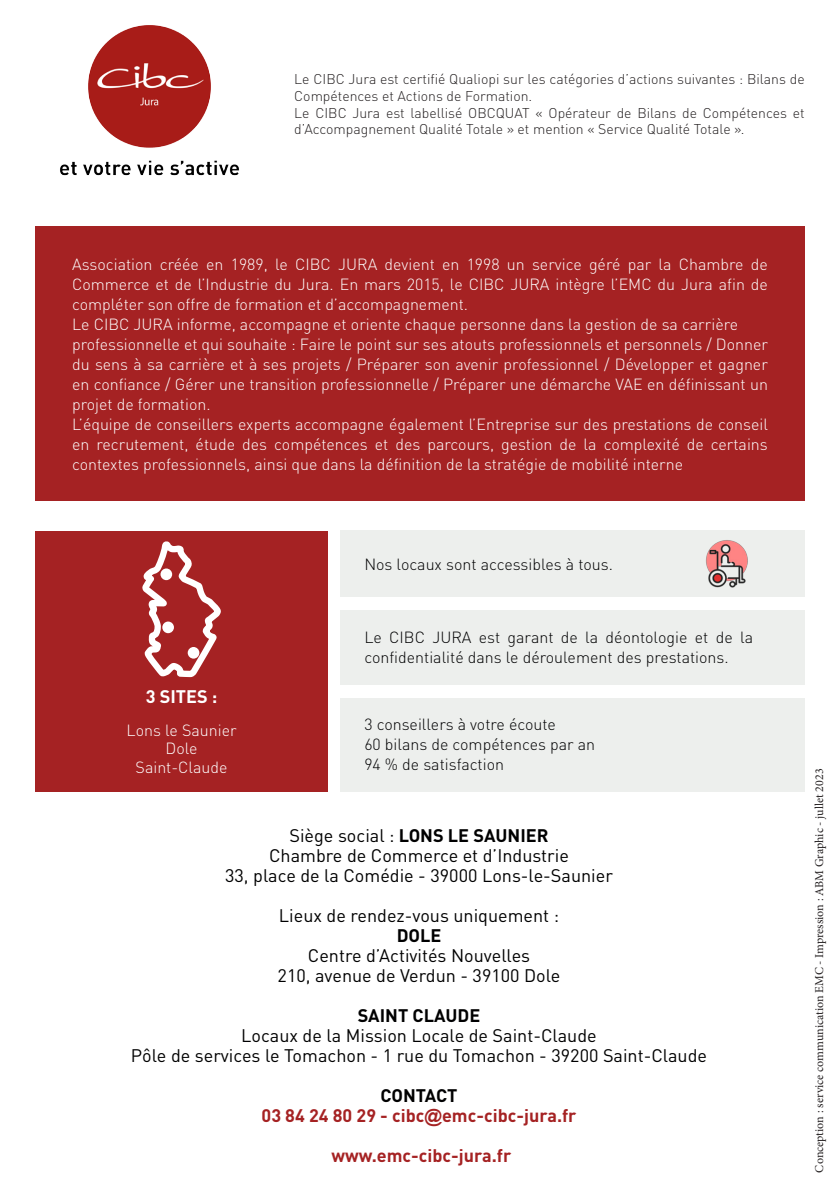
<style>
.page{position:relative;width:840px;height:1191px;background:#fff}
.page>*{position:absolute;margin:0;border:0;box-sizing:border-box;transform-origin:0 0}
.t1{font:18px "DIN Pro";color:#000001}
.t2{font:700 18px "DIN Pro";color:#a52223}
.t3{font:700 18px "DIN Pro";color:#000001}
.t4{font:700 18px "DIN Pro";color:#fff}
.t5{font:300 16px/20px "DIN Pro";color:#fff;text-align:justify}
.t6{font:300 16px/20px "DIN Pro";color:#000001}
.t7{font:300 14px/16.8px "DIN Pro";color:#231f20}
.t8{font:12px "Minion Pro";color:#231f20}
.s1{font-weight:400}
.s2{font-family:"Arial"}
</style>
<div class="page">
<div style="left:35px;top:226px;width:769px;height:274px;background:#a52223"></div>
<img style="left:60px;top:25px;width:179px;height:151px">
<div style="left:340px;top:610px;width:464px;height:75px;background:#edefed"></div>
<div style="left:35px;top:531px;width:293px;height:260px;background:#a52223"></div>
<div style="left:340px;top:530px;width:464px;height:67px;background:#edefed"></div>
<img style="left:706px;top:540px;width:42px;height:48px">
<svg style="left:142px;top:541px;width:79px;height:137px"></svg>
<div style="left:162px;top:621px;width:12px;height:12px;background:#fff;border-radius:50%"></div>
<div style="left:160px;top:568px;width:12px;height:12px;background:#fff;border-radius:50%"></div>
<div style="left:188px;top:647px;width:11px;height:11px;background:#fff;border-radius:50%"></div>
<div style="left:340px;top:698px;width:464px;height:93px;background:#edefed"></div>
<p class="t7" style="left:294px;top:69px;width:511px">Le CIBC Jura est certifié Qualiopi sur les catégories d’actions suivantes : Bilans de<br>Compétences et Actions de Formation.</p>
<p class="t7" style="left:294px;top:103px;width:511px">Le CIBC Jura est labellisé OBCQUAT « Opérateur de Bilans de Compétences et d’Accompagnement Qualité Totale » et mention « Service Qualité Totale ».</p>
<p class="t5" style="left:72px;top:252px;width:697px">Association créée en 1989, le CIBC JURA devient en 1998 un service géré par la Chambre de Commerce et de l’Industrie du Jura. En mars 2015, le CIBC JURA intègre l’EMC du Jura afin de compléter son offre de formation et d’accompagnement.</p>
<p class="t5" style="left:72px;top:312px;width:667px">Le CIBC JURA informe, accompagne et oriente chaque personne dans la gestion de sa carrière</p>
<p class="t5" style="left:72px;top:332px;width:697px">professionnelle et qui souhaite : Faire le point sur ses atouts professionnels et personnels / Donner du sens à sa carrière et à ses projets / Préparer son avenir professionnel / Développer et gagner en confiance / Gérer une transition professionnelle / Préparer une démarche VAE en définissant un projet de formation.</p>
<p class="t5" style="left:72px;top:412px;width:697px">L’équipe de conseillers experts accompagne également l’Entreprise sur des prestations de conseil en recrutement, étude des compétences et des parcours, gestion de la complexité de certains contextes professionnels, ainsi que dans la définition de la stratégie de mobilité interne</p>
<p class="t6" style="left:364px;top:552px;width:250px">Nos locaux sont accessibles à tous.</p>
<p class="t4" style="left:146px;top:681px;width:73px">3 SITES :</p>
<p class="t5" style="left:126px;top:718px;width:111px">Lons le Saunier</p>
<p class="t5" style="left:165px;top:737px;width:34px">Dole</p>
<p class="t5" style="left:135px;top:756px;width:93px">Saint-Claude</p>
<p class="t6" style="left:364px;top:625px;width:390px">Le CIBC JURA est garant de la déontologie et de la confidentialité dans le déroulement des prestations.</p>
<p class="t6" style="left:364px;top:713px;width:193px">3 conseillers à votre écoute</p>
<p class="t6" style="left:364px;top:733px;width:232px">60 bilans de compétences par an</p>
<p class="t6" style="left:364px;top:753px;width:141px">94 % de satisfaction</p>
<p class="t3" style="left:289px;top:820px;width:260px"><span class="s1">Siège social :</span> LONS LE SAUNIER</p>
<p class="t1" style="left:269px;top:841px;width:301px">Chambre de Commerce et d’Industrie</p>
<p class="t1" style="left:225px;top:861px;width:389px">33, place de la Comédie - 39000 Lons-le-Saunier</p>
<p class="t1" style="left:279px;top:901px;width:281px">Lieux de rendez-vous uniquement :</p>
<p class="t3" style="left:396px;top:920px;width:46px">DOLE</p>
<p class="t1" style="left:308px;top:941px;width:224px">Centre d’Activités Nouvelles</p>
<p class="t1" style="left:277px;top:961px;width:284px">210, avenue de Verdun - 39100 Dole</p>
<p class="t3" style="left:357px;top:1000px;width:124px">SAINT CLAUDE</p>
<p class="t1" style="left:241px;top:1021px;width:357px">Locaux de la Mission Locale de Saint-Claude</p>
<p class="t1" style="left:131px;top:1041px;width:577px">Pôle de services le Tomachon - 1 rue du Tomachon - 39200 Saint-Claude</p>
<p class="t3" style="left:380px;top:1080px;width:78px">CONTACT</p>
<p class="t2" style="left:261px;top:1100px;width:316px">03 84 24 80 29 - cibc<span class="s2">@</span>emc-cibc-jura.fr</p>
<p class="t2" style="left:331px;top:1140px;width:181px">www.emc-cibc-jura.fr</p>
<p class="t8" style="left:810px;top:1172px;width:405px;rotate:-90deg">Conception : service communication EMC - Impression : ABM Graphic - jullet 2023</p>
</div>
